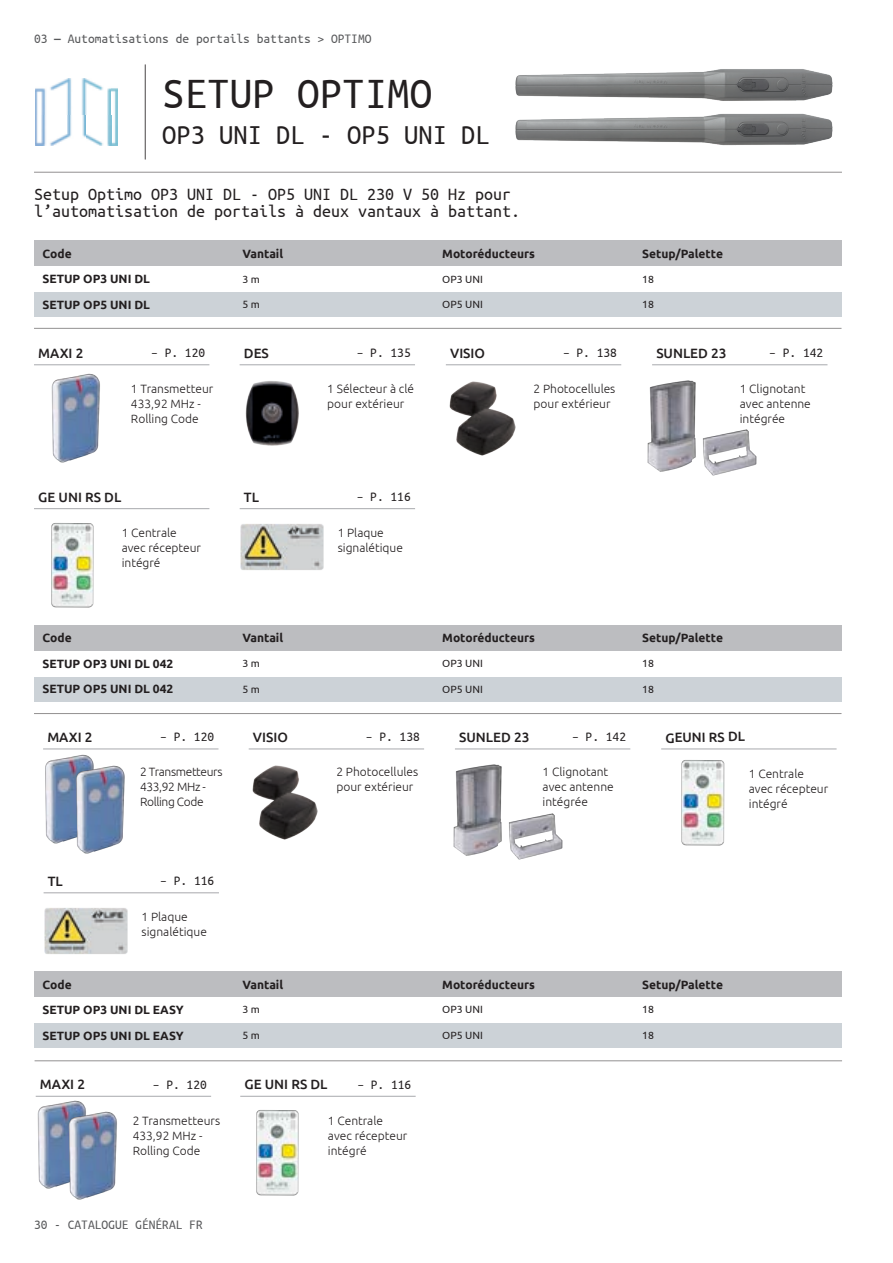
<style>
.page{position:relative;width:893px;height:1263px;background:#fff}
.page>*{position:absolute;margin:0;border:0;box-sizing:border-box;transform-origin:0 0}
.testo_dim_1{font:45px "Ubuntu Mono";color:#231f20}
.testo_dim_1-2{font:28.5px "Ubuntu Mono";color:#231f20}
.testo_dim_1-3{font:18px/16.5px "Ubuntu Mono";color:#231f20}
.t1{font:500 13.5px "Ubuntu";color:#231f20}
.t2{font:13.5px "Ubuntu Mono";color:#231f20}
.Testi_Ubuntu_MONO_9p{font:13.5px "Ubuntu Mono";color:#57585a}
.t3{font:300 12px/15px "Ubuntu";color:#231f20}
.t4{font:700 12px "Ubuntu";color:#231f20}
.t5{font:300 12px/15px "Ubuntu";letter-spacing:-.03em;color:#231f20}
.t6{font:10.5px "Ubuntu";color:#231f20}
.s1{font-weight:700}
</style>
<div class="page">
<div style="left:34px;top:240px;width:808px;height:26px;background:#bcbdc0"></div>
<div style="left:34px;top:971px;width:808px;height:25px;background:#bcbdc0"></div>
<div style="left:34px;top:292px;width:808px;height:25px;background:#ccd2d7"></div>
<div style="left:34px;top:1023px;width:808px;height:25px;background:#ccd2d7"></div>
<div style="left:34px;top:625px;width:808px;height:25px;background:#bcbdc0"></div>
<div style="left:34px;top:677px;width:808px;height:24px;background:#ccd2d7"></div>
<hr style="left:240px;top:1096px;width:176px;height:1px;background:#a8a9ad">
<hr style="left:34px;top:328px;width:807px;height:1px;background:#231f20">
<hr style="left:34px;top:713px;width:807px;height:1px;background:#231f20">
<hr style="left:35px;top:1060px;width:807px;height:1px;background:#231f20">
<hr style="left:36px;top:1096px;width:175px;height:1px;background:#a8a9ad">
<img style="left:647px;top:380px;width:49px;height:92px">
<img style="left:703px;top:429px;width:54px;height:47px">
<hr style="left:446px;top:364px;width:175px;height:1px;background:#a8a9ad">
<hr style="left:240px;top:364px;width:175px;height:1px;background:#a8a9ad">
<hr style="left:34px;top:508px;width:175px;height:1px;background:#a8a9ad">
<img style="left:449px;top:381px;width:67px;height:75px">
<hr style="left:34px;top:364px;width:175px;height:1px;background:#a8a9ad">
<hr style="left:652px;top:364px;width:175px;height:1px;background:#a8a9ad">
<hr style="left:240px;top:508px;width:175px;height:1px;background:#a8a9ad">
<img style="left:240px;top:524px;width:84px;height:46px">
<img style="left:43px;top:364px;width:67px;height:99px">
<img style="left:245px;top:381px;width:54px;height:65px">
<img style="left:35px;top:1095px;width:61px;height:94px">
<img style="left:60px;top:1101px;width:57px;height:99px">
<img style="left:51px;top:523px;width:43px;height:85px">
<img style="left:256px;top:1110px;width:43px;height:86px">
<img style="left:43px;top:749px;width:61px;height:95px">
<img style="left:68px;top:756px;width:57px;height:98px">
<hr style="left:43px;top:748px;width:175px;height:1px;background:#a8a9ad">
<hr style="left:249px;top:748px;width:175px;height:1px;background:#a8a9ad">
<img style="left:252px;top:765px;width:66px;height:75px">
<hr style="left:455px;top:748px;width:175px;height:1px;background:#a8a9ad">
<img style="left:453px;top:764px;width:49px;height:92px">
<img style="left:509px;top:813px;width:54px;height:47px">
<hr style="left:44px;top:892px;width:175px;height:1px;background:#a8a9ad">
<img style="left:44px;top:908px;width:84px;height:46px">
<hr style="left:661px;top:748px;width:176px;height:1px;background:#a8a9ad">
<img style="left:681px;top:760px;width:44px;height:86px">
<img style="left:35px;top:78px;width:83px;height:68px">
<img style="left:515px;top:69px;width:318px;height:32px">
<img style="left:515px;top:113px;width:318px;height:33px">
<hr style="left:34px;top:172px;width:808px;height:1px;background:#231f20">
<hr style="left:145px;top:64px;width:1px;height:95px;background:#231f20">
<p class="Testi_Ubuntu_MONO_9p" style="left:34px;top:32px;width:339px">03 <span class="s1">―</span> Automatisations de portails battants &gt; OPTIMO</p>
<p class="testo_dim_1" style="left:162px;top:71px;width:272px">SETUP OPTIMO</p>
<p class="testo_dim_1-2" style="left:162px;top:121px;width:329px">OP3 UNI DL - OP5 UNI DL</p>
<p class="testo_dim_1-3" style="left:34px;top:186px;width:487px">Setup Optimo OP3 UNI DL - OP5 UNI DL 230 V 50 Hz pour l’automatisation de portails à deux vantaux à battant.</p>
<p class="t4" style="left:43px;top:246px;width:31px">Code</p>
<p class="t4" style="left:242px;top:246px;width:42px">Vantail</p>
<p class="t4" style="left:442px;top:246px;width:94px">Motoréducteurs</p>
<p class="t4" style="left:642px;top:246px;width:82px">Setup/Palette</p>
<p class="t4" style="left:43px;top:272px;width:109px">SETUP OP3 UNI DL</p>
<p class="t6" style="left:242px;top:273px;width:19px">3 m</p>
<p class="t6" style="left:442px;top:273px;width:42px">OP3 UNI</p>
<p class="t6" style="left:642px;top:273px;width:13px">18</p>
<p class="t4" style="left:43px;top:297px;width:109px">SETUP OP5 UNI DL</p>
<p class="t6" style="left:242px;top:298px;width:19px">5 m</p>
<p class="t6" style="left:442px;top:298px;width:42px">OP5 UNI</p>
<p class="t6" style="left:642px;top:298px;width:13px">18</p>
<p class="t1" style="left:244px;top:344px;width:27px">DES</p>
<p class="t2" style="left:357px;top:346px;width:56px">– P. 135</p>
<p class="t1" style="left:450px;top:344px;width:36px">VISIO</p>
<p class="t2" style="left:563px;top:346px;width:55px">– P. 138</p>
<p class="t1" style="left:656px;top:344px;width:72px">SUNLED 23</p>
<p class="t3" style="left:534px;top:381px;width:83px">2 Photocellules pour extérieur</p>
<p class="t1" style="left:38px;top:344px;width:47px">MAXI 2</p>
<p class="t2" style="left:151px;top:346px;width:55px">– P. 120</p>
<p class="t2" style="left:769px;top:346px;width:55px">– P. 142</p>
<p class="t3" style="left:740px;top:381px;width:73px">1 Clignotant avec antenne intégrée</p>
<p class="t3" style="left:327px;top:381px;width:88px">1 Sélecteur à clé pour extérieur</p>
<p class="t3" style="left:131px;top:381px;width:84px">1 Transmetteur</p>
<p class="t3" style="left:131px;top:396px;width:71px">433,92 MHz -<br>Rolling Code</p>
<p class="t1" style="left:38px;top:488px;width:84px">GE UNI RS DL</p>
<p class="t3" style="left:122px;top:525px;width:81px">1 Centrale avec récepteur intégré</p>
<p class="t1" style="left:244px;top:488px;width:17px">TL</p>
<p class="t2" style="left:357px;top:490px;width:55px">– P. 116</p>
<p class="t3" style="left:338px;top:525px;width:67px">1 Plaque signalétique</p>
<p class="t4" style="left:43px;top:631px;width:31px">Code</p>
<p class="t4" style="left:242px;top:631px;width:42px">Vantail</p>
<p class="t4" style="left:442px;top:631px;width:94px">Motoréducteurs</p>
<p class="t4" style="left:642px;top:631px;width:82px">Setup/Palette</p>
<p class="t4" style="left:43px;top:656px;width:132px">SETUP OP3 UNI DL 042</p>
<p class="t6" style="left:242px;top:657px;width:19px">3 m</p>
<p class="t6" style="left:442px;top:657px;width:42px">OP3 UNI</p>
<p class="t6" style="left:642px;top:657px;width:13px">18</p>
<p class="t4" style="left:43px;top:682px;width:132px">SETUP OP5 UNI DL 042</p>
<p class="t6" style="left:242px;top:683px;width:19px">5 m</p>
<p class="t6" style="left:442px;top:683px;width:42px">OP5 UNI</p>
<p class="t6" style="left:642px;top:683px;width:13px">18</p>
<p class="t1" style="left:47px;top:728px;width:47px">MAXI 2</p>
<p class="t2" style="left:160px;top:730px;width:55px">– P. 120</p>
<p class="t1" style="left:253px;top:728px;width:36px">VISIO</p>
<p class="t2" style="left:366px;top:730px;width:55px">– P. 138</p>
<p class="t1" style="left:459px;top:728px;width:72px">SUNLED 23</p>
<p class="t3" style="left:336px;top:764px;width:83px">2 Photocellules pour extérieur</p>
<p class="t5" style="left:140px;top:764px;width:84px">2 Transmetteurs</p>
<p class="t5" style="left:140px;top:779px;width:67px">433,92 MHz -<br>Rolling Code</p>
<p class="t2" style="left:572px;top:730px;width:55px">– P. 142</p>
<p class="t3" style="left:543px;top:764px;width:73px">1 Clignotant avec antenne intégrée</p>
<p class="t1" style="left:48px;top:872px;width:17px">TL</p>
<p class="t2" style="left:160px;top:874px;width:55px">– P. 116</p>
<p class="t3" style="left:142px;top:909px;width:67px">1 Plaque signalétique</p>
<p class="t1" style="left:665px;top:729px;width:81px;rotate:-1deg">GEUNI RS DL</p>
<p class="t3" style="left:749px;top:765px;width:81px">1 Centrale avec récepteur intégré</p>
<p class="t4" style="left:43px;top:977px;width:31px">Code</p>
<p class="t4" style="left:242px;top:977px;width:42px">Vantail</p>
<p class="t4" style="left:442px;top:977px;width:94px">Motoréducteurs</p>
<p class="t4" style="left:642px;top:977px;width:82px">Setup/Palette</p>
<p class="t4" style="left:43px;top:1002px;width:143px">SETUP OP3 UNI DL EASY</p>
<p class="t6" style="left:242px;top:1003px;width:19px">3 m</p>
<p class="t6" style="left:442px;top:1003px;width:42px">OP3 UNI</p>
<p class="t6" style="left:642px;top:1003px;width:13px">18</p>
<p class="t4" style="left:43px;top:1028px;width:143px">SETUP OP5 UNI DL EASY</p>
<p class="t6" style="left:242px;top:1029px;width:19px">5 m</p>
<p class="t6" style="left:442px;top:1029px;width:42px">OP5 UNI</p>
<p class="t6" style="left:642px;top:1029px;width:13px">18</p>
<p class="t1" style="left:40px;top:1076px;width:47px">MAXI 2</p>
<p class="t2" style="left:153px;top:1077px;width:55px">– P. 120</p>
<p class="t3" style="left:133px;top:1113px;width:89px">2 Transmetteurs</p>
<p class="t3" style="left:133px;top:1128px;width:71px">433,92 MHz -<br>Rolling Code</p>
<p class="Testi_Ubuntu_MONO_9p" style="left:34px;top:1218px;width:170px">30 - CATALOGUE GÉNÉRAL FR</p>
<p class="t1" style="left:244px;top:1076px;width:84px">GE UNI RS DL</p>
<p class="t2" style="left:357px;top:1077px;width:55px">– P. 116</p>
<p class="t3" style="left:328px;top:1113px;width:81px">1 Centrale avec récepteur intégré</p>
</div>
